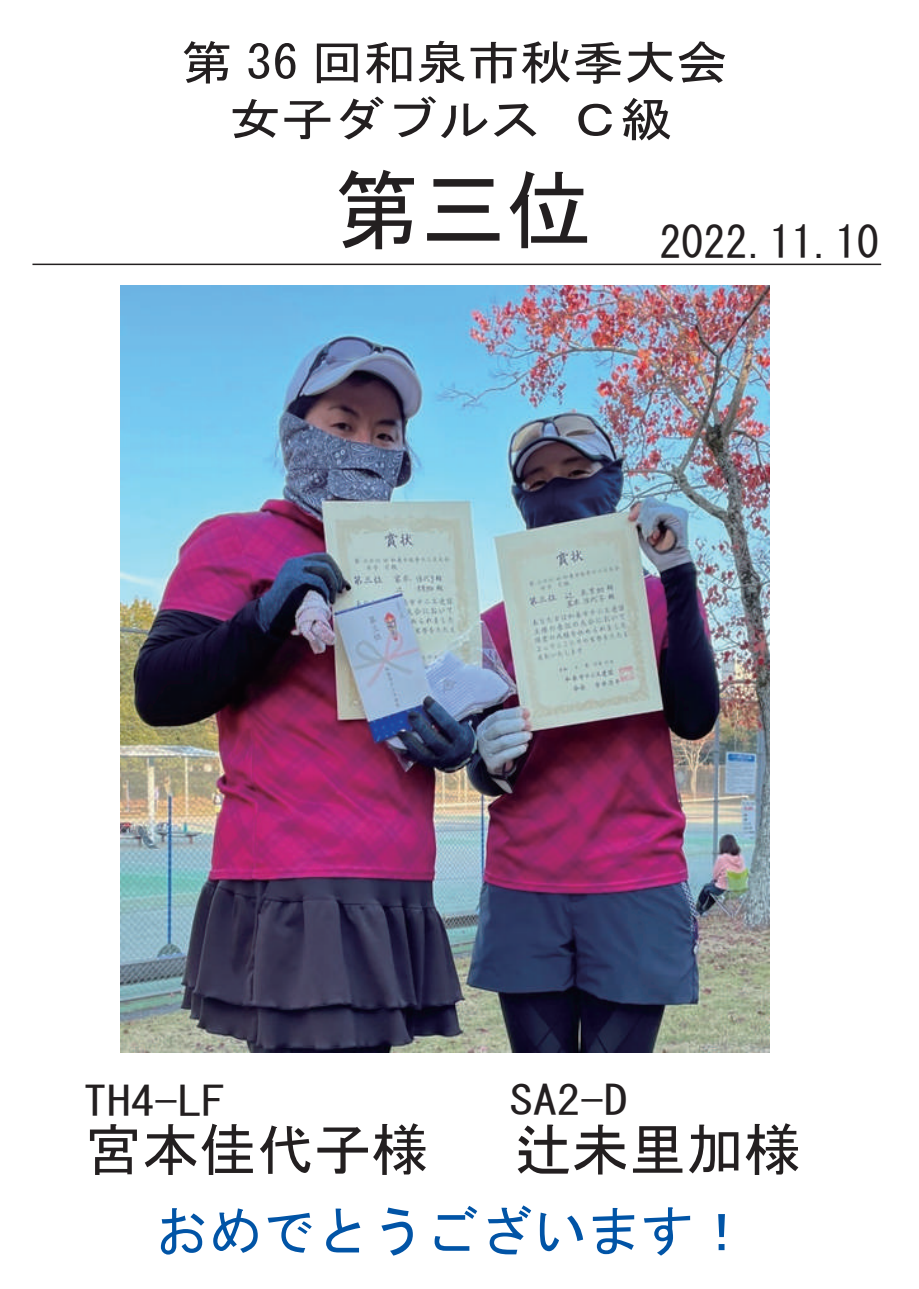
<style>
.page{position:relative;width:919px;height:1289px;background:#fff}
.page>*{position:absolute;margin:0;border:0;box-sizing:border-box;transform-origin:0 0}
.t1{font:88.05px "MS Gothic";color:#231f20}
.t2{font:57.3px "MS Gothic";color:#231f20}
.t3{font:54px "MS Gothic";color:#0154a6}
.t4{font:47.1px/56.8px "MS Gothic";color:#231f20;text-align:center;scale:1.11 1}
.t5{font:43.8px "MS Gothic";color:#231f20}
.t6{font:40.8px "MS Gothic";color:#231f20;scale:1.16 1}
.s1{font-size:57.15px}
</style>
<div class="page">
<hr style="left:32px;top:263px;width:849px;height:2px;background:#231f20">
<img style="left:121px;top:285px;width:648px;height:767px">
<p class="t4" style="left:181px;top:34px;width:494px">第 36 回和泉市秋季大会女子ダブルス Ｃ級</p>
<h1 class="t1" style="left:334px;top:166px;width:259px">第三位</h1>
<p class="t5" style="left:659px;top:221px;width:221px">2022.11.10</p>
<p class="t6" style="left:84px;top:1080px;width:124px">TH4-LF</p>
<p class="t6" style="left:509px;top:1080px;width:103px">SA2-D</p>
<p class="t2" style="left:85px;top:1120px;width:717px">宮本佳代子<span class="s1">様</span> 　辻未里加様</p>
<p class="t3" style="left:154px;top:1204px;width:595px">おめでとうございます！</p>
</div>
